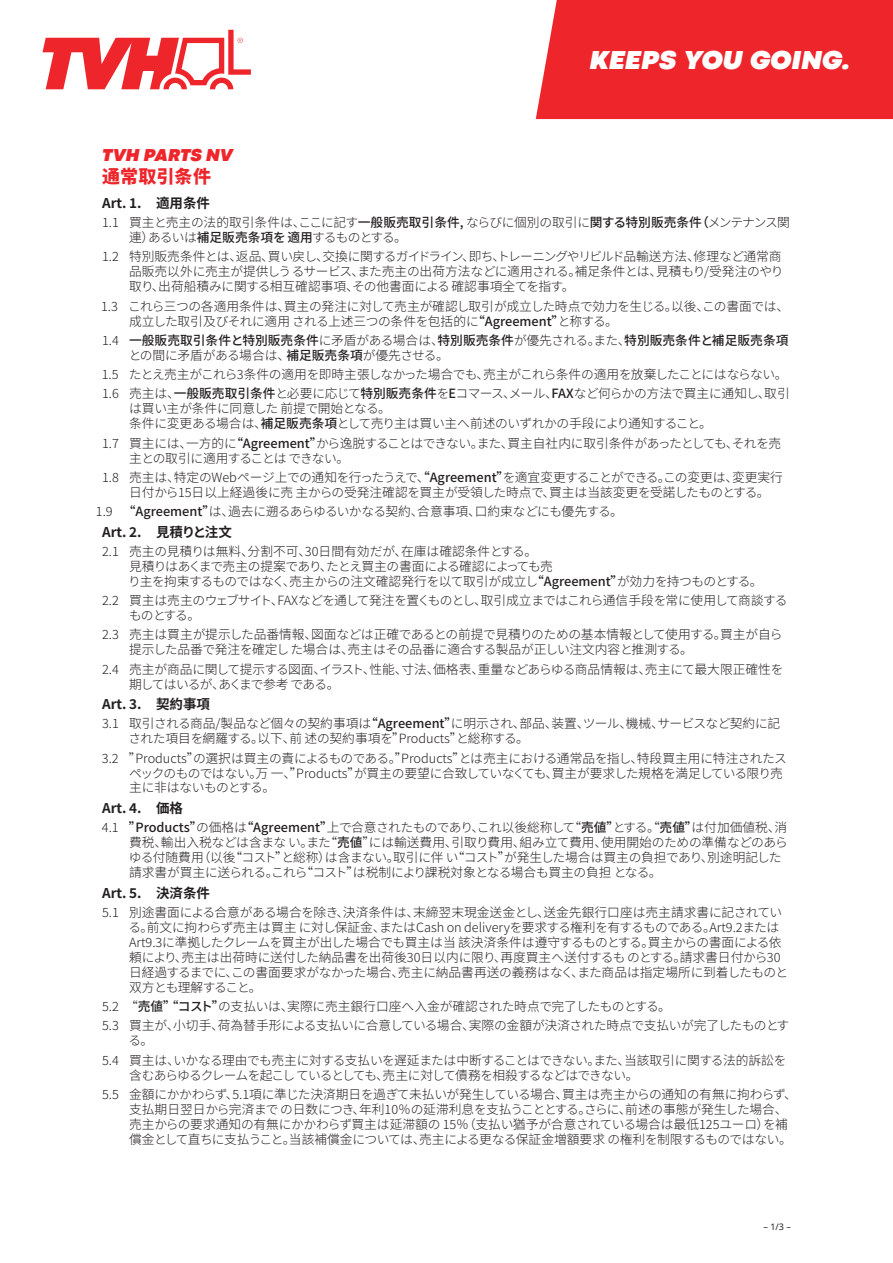
<style>
.page{position:relative;width:893px;height:1263px;background:#fff}
.page>*{position:absolute;margin:0;border:0;box-sizing:border-box;transform-origin:0 0}
.t1{font:italic 900 27px "Codec Pro";letter-spacing:.015em;color:#fff}
.t2{font:italic 900 18px "Codec Pro";color:#ee262c}
.t3{font:900 18px "Noto Sans SC";letter-spacing:.01em;color:#ee262c}
.t4{font:700 13.5px "Noto Sans SC";color:#231f20}
.t5{font:300 12.75px/15px "Noto Sans SC";letter-spacing:-.02em;color:#231f20}
.t6{font:300 12.75px/19.2px "Noto Sans SC";letter-spacing:-.04em;color:#231f20}
.t7{font:300 12.75px/15px "Noto Sans SC";letter-spacing:-.045em;color:#231f20}
.t8{font:300 12.75px/15px "Noto Sans SC";letter-spacing:-.05em;color:#231f20}
.t9{font:9px "Noto Sans";color:#231f20}
.s1{font-weight:500}
</style>
<div class="page">
<div style="left:536px;top:0;width:357px;height:119px;background:#ee262c"></div>
<svg style="left:42px;top:29px;width:209px;height:61px"></svg>
<h1 class="t1" style="left:590px;top:39px;width:262px">KEEPS YOU GOING.</h1>
<h2 class="t2" style="left:102px;top:141px;width:132px">TVH PARTS NV</h2>
<h2 class="t3" style="left:102px;top:166px;width:111px">通常取引条件</h2>
<p class="t4" style="left:102px;top:195px;width:109px">Art. 1. 適用条件</p>
<p class="t7" style="left:129px;top:215px;width:662px;text-indent:-27px">1.1 買主と売主の法的取引条件は、ここに記す<span class="s1">一般販売取引条件,</span> ならびに個別の取引に<span class="s1">関する特別販売条件（</span>メンテナンス関連）あるいは<span class="s1">補足販売条項を 適用</span>するものとする。</p>
<p class="t5" style="left:129px;top:249px;width:656px;text-indent:-27px">1.2 特別販売条件とは、返品、買い戻し、交換に関するガイドライン、即ち、トレーニングやリビルド品輸送方法、修理など通常商品販売以外に売主が提供しうるサービス、また売主の出荷方法などに適用される。補足条件とは、見積もり/受発注のやり取り、出荷船積みに関する相互確認事項、その他書面による確認事項全てを指す。</p>
<p class="t5" style="left:129px;top:299px;width:661px;text-indent:-28px">1.3 これら三つの各適用条件は、買主の発注に対して売主が確認し取引が成立した時点で効力を生じる。以後、この書面では、成立した取引及びそれに適用される上述三つの条件を包括的に<span class="s1">“Agreement”</span>と称する。</p>
<p class="t5" style="left:129px;top:333px;width:661px;text-indent:-27px">1.4 <span class="s1">一般販売取引条件と特別販売条件</span>に矛盾がある場合は、<span class="s1">特別販売条件</span>が優先される。また、<span class="s1">特別販売条件と補足販売条項</span>との間に矛盾がある場合は、<span class="s1">補足販売条項</span>が優先させる。</p>
<p class="t5" style="left:102px;top:365px;width:690px;line-height:19.2px">1.5 たとえ売主がこれら3条件の適用を即時主張しなかった場合でも、売主がこれら条件の適用を放棄したことにはならない。<br>1.6 売主は、<span class="s1">一般販売取引条件</span>と必要に応じて<span class="s1">特別販売条件</span>を<span class="s1">E</span>コマース、メール、<span class="s1">FAX</span>など何らかの方法で買主に通知し、取引</p>
<p class="t5" style="left:129px;top:401px;width:584px">は買い主が条件に同意した前提で開始となる。<br>条件に変更ある場合は、<span class="s1">補足販売条項</span>として売り主は買い主へ前述のいずれかの手段により通知すること。</p>
<p class="t5" style="left:129px;top:436px;width:653px;text-indent:-27px">1.7 買主には、一方的に<span class="s1">“Agreement”</span>から逸脱することはできない。また、買主自社内に取引条件があったとしても、それを売主との取引に適用することはできない。</p>
<p class="t5" style="left:129px;top:470px;width:655px;text-indent:-27px">1.8 売主は、特定のWebページ上での通知を行ったうえで、<span class="s1">“Agreement”</span>を適宜変更することができる。この変更は、変更実行日付から15日以上経過後に売主からの受発注確認を買主が受領した時点で、買主は当該変更を受諾したものとする。</p>
<p class="t5" style="left:96px;top:504px;width:529px">1.9 <span class="s1">“Agreement”</span>は、過去に遡るあらゆるいかなる契約、合意事項、口約束などにも優先する。</p>
<p class="t4" style="left:102px;top:524px;width:131px">Art. 2. 見積りと注文</p>
<p class="t5" style="left:128px;top:544px;width:636px;text-indent:-26px">2.1 売主の見積りは無料、分割不可、30日間有効だが、在庫は確認条件とする。<br>見積りはあくまで売主の提案であり、たとえ買主の書面による確認によっても売<br>り主を拘束するものではなく、売主からの注文確認発行を以て取引が成立し<span class="s1">“Agreement”</span>が効力を持つものとする。</p>
<p class="t8" style="left:129px;top:593px;width:660px;text-indent:-27px">2.2 買主は売主のウェブサイト、FAXなどを通して発注を置くものとし、取引成立まではこれら通信手段を常に使用して商談するものとする。</p>
<p class="t5" style="left:129px;top:627px;width:655px;text-indent:-27px">2.3 売主は買主が提示した品番情報、図面などは正確であるとの前提で見積りのための基本情報として使用する。買主が自ら提示した品番で発注を確定した場合は、売主はその品番に適合する製品が正しい注文内容と推測する。</p>
<p class="t5" style="left:129px;top:662px;width:656px;text-indent:-27px">2.4 売主が商品に関して提示する図面、イラスト、性能、寸法、価格表、重量などあらゆる商品情報は、売主にて最大限正確性を期してはいるが、あくまで参考である。</p>
<p class="t4" style="left:102px;top:696px;width:109px">Art. 3. 契約事項</p>
<p class="t5" style="left:129px;top:716px;width:653px;text-indent:-27px">3.1 取引される商品/製品など個々の契約事項は<span class="s1">“Agreement”</span>に明示され、部品、装置、ツール、機械、サービスなど契約に記された項目を網羅する。以下、前述の契約事項を”Products”と総称する。</p>
<p class="t5" style="left:129px;top:751px;width:659px;text-indent:-27px">3.2 ”Products”の選択は買主の責によるものである。”Products”とは売主における通常品を指し、特段買主用に特注されたスペックのものではない。万一、”Products”が買主の要望に合致していなくても、買主が要求した規格を満足している限り売主に非はないものとする。</p>
<p class="t4" style="left:102px;top:800px;width:82px">Art. 4. 価格</p>
<p class="t5" style="left:129px;top:820px;width:660px;text-indent:-27px">4.1 <span class="s1">”Products”</span>の価格は<span class="s1">“Agreement”</span>上で合意されたものであり、これ以後総称して“<span class="s1">売値”</span>とする。“<span class="s1">売値”</span>は付加価値税、消費税、輸出入税などは含まない。また“<span class="s1">売値</span>”には輸送費用、引取り費用、組み立て費用、使用開始のための準備などのあらゆる付随費用（以後“コスト”と総称）は含まない。取引に伴い“コスト”が発生した場合は買主の負担であり、別途明記した請求書が買主に送られる。これら“コスト”は税制により課税対象となる場合も買主の負担となる。</p>
<p class="t4" style="left:102px;top:885px;width:109px">Art. 5. 決済条件</p>
<p class="t5" style="left:128px;top:905px;width:661px;text-indent:-26px">5.1 別途書面による合意がある場合を除き、決済条件は、末締翌末現金送金とし、送金先銀行口座は売主請求書に記されている。前文に拘わらず売主は買主に対し保証金、またはCash on deliveryを要求する権利を有するものである。Art9.2またはArt9.3に準拠したクレームを買主が出した場合でも買主は当該決済条件は遵守するものとする。買主からの書面による依頼により、売主は出荷時に送付した納品書を出荷後30日以内に限り、再度買主へ送付するものとする。請求書日付から30日経過するまでに、この書面要求がなかった場合、売主に納品書再送の義務はなく、また商品は指定場所に到着したものと双方とも理解すること。</p>
<p class="t5" style="left:102px;top:997px;width:689px;line-height:19.2px">5.2 “<span class="s1">売値”“コスト”</span>の支払いは、実際に売主銀行口座へ入金が確認された時点で完了したものとする。<br>5.3 買主が、小切手、荷為替手形による支払いに合意している場合、実際の金額が決済された時点で支払いが完了したものとす</p>
<p class="t5" style="left:102px;top:1031px;width:686px;line-height:19.2px;text-indent:26px">る。<br>5.4 買主は、いかなる理由でも売主に対する支払いを遅延または中断することはできない。また、当該取引に関する法的訴訟を</p>
<p class="t6" style="left:102px;top:1066px;width:696px;text-indent:27px">含むあらゆるクレームを起こしているとしても、売主に対して債務を相殺するなどはできない。<br>5.5 金額にかかわらず、5.1項に準じた決済期日を過ぎて未払いが発生している場合、買主は売主からの通知の有無に拘わらず、</p>
<p class="t5" style="left:129px;top:1102px;width:664px">支払期日翌日から完済までの日数につき、年利10％の延滞利息を支払うこととする。さらに、前述の事態が発生した場合、売主からの要求通知の有無にかかわらず買主は延滞額の 15％（支払い猶予が合意されている場合は最低125ユーロ）を補償金として直ちに支払うこと。当該補償金については、売主による更なる保証金増額要求の権利を制限するものではない。</p>
<p class="t9" style="left:764px;top:1220px;width:29px">– 1/3 –</p>
</div>
